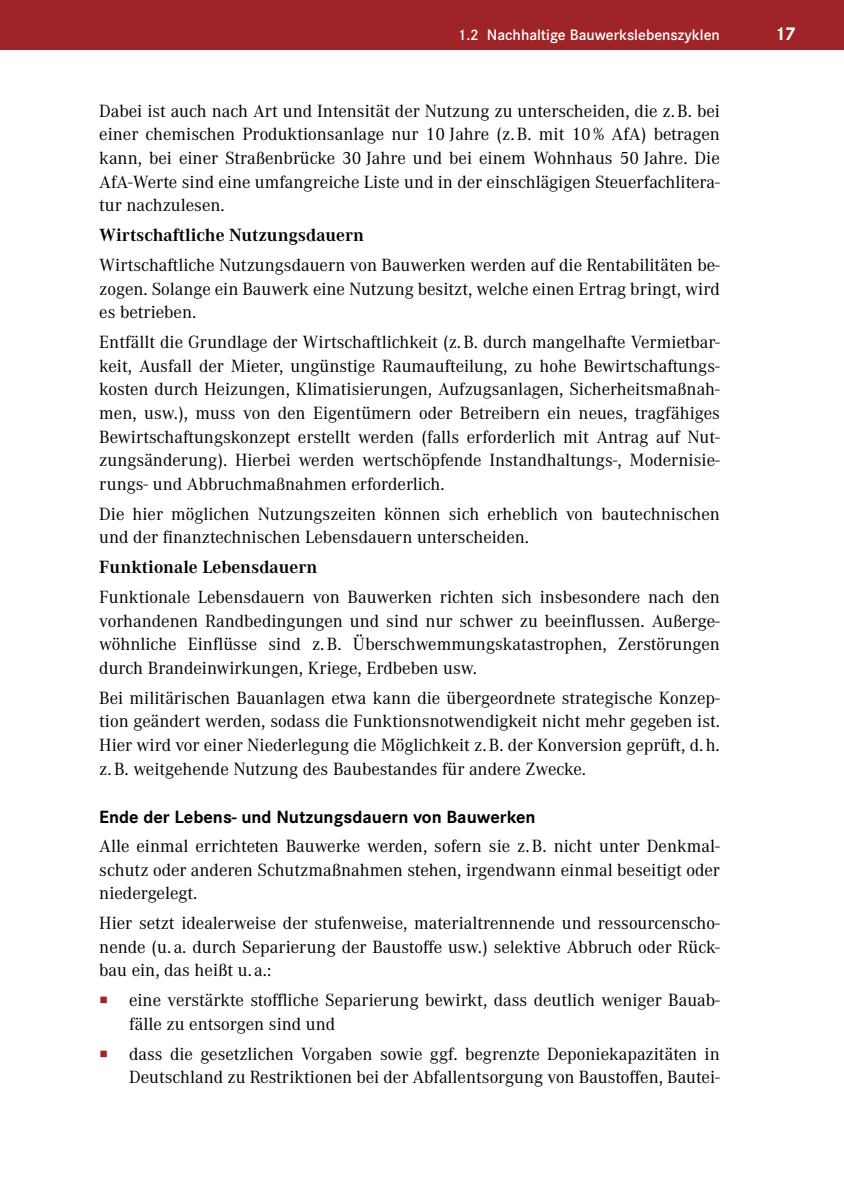
<style>
.page{position:relative;width:844px;height:1191px;background:#fff}
.page>*{position:absolute;margin:0;border:0;box-sizing:border-box;transform-origin:0 0}
.t1{font:700 19.25px "Corporate S Pro";color:#fff}
.t2{font:18.38px/23.6px "Corporate A Pro";color:#000;text-align:justify}
.t3{font:700 18.38px "Corporate A Pro";color:#000}
.t4{font:700 18.38px "Corporate S Pro";color:#000}
.t5{font:600 15.75px "Corporate S Pro";color:#fff}
</style>
<div class="page">
<div style="left:0;top:0;width:843px;height:50px;background:#9f2428"></div>
<p class="t5" style="left:457px;top:23px;width:264px">1.2 Nachhaltige Bauwerkslebenszyklen</p>
<p class="t1" style="left:777px;top:18px;width:19px">17</p>
<p class="t2" style="left:99px;top:98px;width:622px">Dabei ist auch nach Art und Intensität der Nutzung zu unterscheiden, die z. B. bei einer chemischen Produktionsanlage nur 10 Jahre (z. B. mit 10 % AfA) betragen kann, bei einer Straßenbrücke 30 Jahre und bei einem Wohnhaus 50 Jahre. Die AfA-Werte sind eine umfangreiche Liste und in der einschlägigen Steuerfachlitera&shy;tur nachzulesen.</p>
<p class="t3" style="left:99px;top:222px;width:266px">Wirtschaftliche Nutzungsdauern</p>
<p class="t2" style="left:99px;top:252px;width:622px">Wirtschaftliche Nutzungsdauern von Bauwerken werden auf die Rentabilitäten be&shy;zogen. Solange ein Bauwerk eine Nutzung besitzt, welche einen Ertrag bringt, wird es betrieben.</p>
<p class="t2" style="left:99px;top:329px;width:622px">Entfällt die Grundlage der Wirtschaftlichkeit (z. B. durch mangelhafte Vermietbar&shy;keit, Ausfall der Mieter, ungünstige Raumaufteilung, zu hohe Bewirtschaftungs&shy;kosten durch Heizungen, Klimatisierungen, Aufzugsanlagen, Sicherheitsmaßnah&shy;men, usw.), muss von den Eigentümern oder Betreibern ein neues, tragfähiges Bewirtschaftungskonzept erstellt werden (falls erforderlich mit Antrag auf Nut&shy;zungsänderung). Hierbei werden wertschöpfende Instandhaltungs-, Modernisie&shy;rungs- und Abbruchmaßnahmen erforderlich.</p>
<p class="t2" style="left:99px;top:501px;width:622px">Die hier möglichen Nutzungszeiten können sich erheblich von bautechnischen und der finanztechnischen Lebensdauern unterscheiden.</p>
<p class="t3" style="left:99px;top:554px;width:220px">Funktionale Lebensdauern</p>
<p class="t2" style="left:99px;top:584px;width:622px">Funktionale Lebensdauern von Bauwerken richten sich insbesondere nach den vorhandenen Randbedingungen und sind nur schwer zu beeinflussen. Außerge&shy;wöhnliche Einflüsse sind z. B. Überschwemmungskatastrophen, Zerstörungen durch Brandeinwirkungen, Kriege, Erdbeben usw.</p>
<p class="t2" style="left:99px;top:685px;width:622px">Bei militärischen Bauanlagen etwa kann die übergeordnete strategische Konzep&shy;tion geändert werden, sodass die Funktionsnotwendigkeit nicht mehr gegeben ist.<br>Hier wird vor einer Niederlegung die Möglichkeit z. B. der Konversion geprüft, d. h. z. B. weitgehende Nutzung des Baubestandes für andere Zwecke.</p>
<p class="t4" style="left:99px;top:802px;width:438px">Ende der Lebens- und Nutzungsdauern von Bauwerken</p>
<p class="t2" style="left:99px;top:833px;width:622px">Alle einmal errichteten Bauwerke werden, sofern sie z. B. nicht unter Denkmal&shy;schutz oder anderen Schutzmaßnahmen stehen, irgendwann einmal beseitigt oder niedergelegt.</p>
<p class="t2" style="left:99px;top:910px;width:622px">Hier setzt idealerweise der stufenweise, materialtrennende und ressourcenscho&shy;nende (u. a. durch Separierung der Baustoffe usw.) selektive Abbruch oder Rück&shy;bau ein, das heißt u. a.:</p>
<p class="t2" style="left:129px;top:987px;width:592px">eine verstärkte stoffliche Separierung bewirkt, dass deutlich weniger Bauab&shy;fälle zu entsorgen sind und</p>
<p class="t2" style="left:129px;top:1040px;width:592px">dass die gesetzlichen Vorgaben sowie ggf. begrenzte Deponiekapazitäten in<br>Deutschland zu Restriktionen bei der Abfallentsorgung von Baustoffen, Bautei-</p>
</div>
